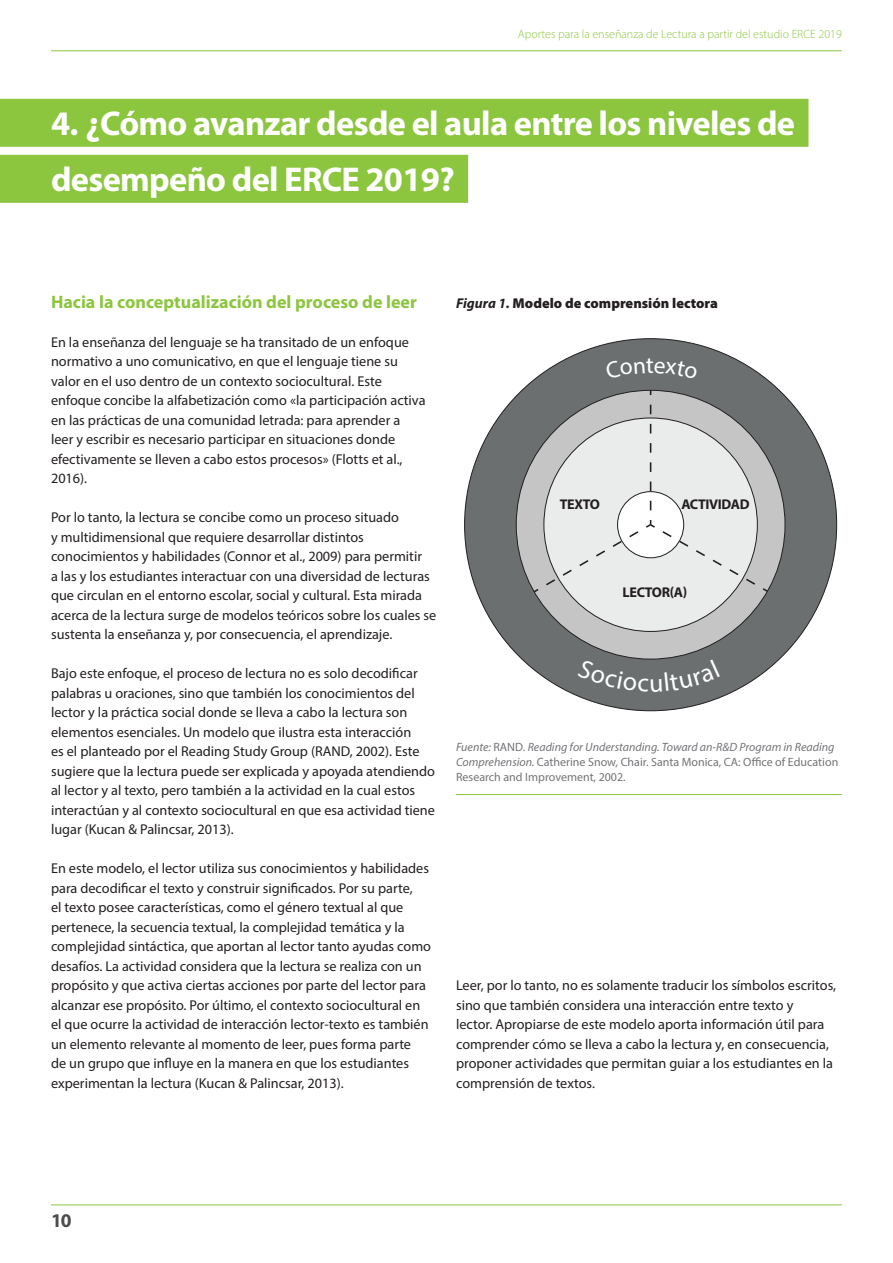
<style>
.page{position:relative;width:893px;height:1263px;background:#fff}
.page>*{position:absolute;margin:0;border:0;box-sizing:border-box;transform-origin:0 0}
.A-_SMALL_TITTLE_GREE{font:700 34.5px "Myriad Pro";letter-spacing:-.02em;color:#fff}
.t1{font:700 19.5px "Myriad Pro";color:#4b4c4d}
.A-_SUBTITTLE{font:700 18px "Myriad Pro";color:#8bc63e}
.A-_BODYTEXT{font:14.25px/19.5px "Myriad Pro";color:#231f20}
.A-_BODYTEXT-2{font:900 14.25px "Myriad Pro";color:#231f20}
.t2{font:700 14.1px "Myriad Pro";letter-spacing:-.025em;color:#231f20}
.A-_NOTA{font:12px/15px "Myriad Pro";color:#737477}
.t3{font:300 12px "Myriad Pro";color:#8bc63e}
.s1{font-weight:700;font-style:italic}
.s2{font-style:italic}
</style>
<div class="page">
<hr style="left:51px;top:50px;width:791px;height:1px;background:#8bc63e">
<hr style="left:51px;top:1204px;width:791px;height:1px;background:#8bc63e">
<div style="left:0;top:99px;width:808px;height:48px;background:#8bc63e"></div>
<div style="left:0;top:155px;width:468px;height:48px;background:#8bc63e"></div>
<hr style="left:456px;top:794px;width:386px;height:1px;background:#8bc63e">
<div style="left:465px;top:339px;width:372px;height:372px;background:#6b6f70;border-radius:50%"></div>
<div style="left:516px;top:390px;width:269px;height:269px;background:#c4c5c4;border-radius:50%"></div>
<div style="left:544px;top:418px;width:213px;height:213px;background:#e9ecea;border-radius:50%"></div>
<svg style="left:532px;top:405px;width:237px;height:189px"></svg>
<svg style="left:640px;top:659px;width:21px;height:1px"></svg>
<p class="t3" style="left:518px;top:26px;width:326px">Aportes para la enseñanza de Lectura a partir del estudio ERCE 2019</p>
<p class="A-_SMALL_TITTLE_GREE" style="left:51px;top:101px;width:745px">4. ¿Cómo avanzar desde el aula entre los niveles de</p>
<p class="A-_SMALL_TITTLE_GREE" style="left:51px;top:157px;width:405px">desempeño del ERCE 2019?</p>
<p class="A-_SUBTITTLE" style="left:51px;top:290px;width:367px">Hacia la conceptualización del proceso de leer</p>
<p class="A-_BODYTEXT" style="left:51px;top:332px;width:376px">En la enseñanza del lenguaje se ha transitado de un enfoque normativo a uno comunicativo, en que el lenguaje tiene su valor en el uso dentro de un contexto sociocultural. Este enfoque concibe la alfabetización como «la participación activa en las prácticas de una comunidad letrada: para aprender a leer y escribir es necesario participar en situaciones donde efectivamente se lleven a cabo estos procesos» (Flotts et al., 2016).</p>
<p class="A-_BODYTEXT" style="left:51px;top:507px;width:387px">Por lo tanto, la lectura se concibe como un proceso situado<br>y multidimensional que requiere desarrollar distintos conocimientos y habilidades (Connor et al., 2009) para permitir<br>a las y los estudiantes interactuar con una diversidad de lecturas que circulan en el entorno escolar, social y cultural. Esta mirada acerca de la lectura surge de modelos teóricos sobre los cuales se sustenta la enseñanza y, por consecuencia, el aprendizaje.</p>
<p class="A-_BODYTEXT" style="left:51px;top:663px;width:386px">Bajo este enfoque, el proceso de lectura no es solo decodificar palabras u oraciones, sino que también los conocimientos del lector y la práctica social donde se lleva a cabo la lectura son elementos esenciales. Un modelo que ilustra esta interacción<br>es el planteado por el Reading Study Group (RAND, 2002). Este sugiere que la lectura puede ser explicada y apoyada atendiendo al lector y al texto, pero también a la actividad en la cual estos interactúan y al contexto sociocultural en que esa actividad tiene lugar (Kucan &amp; Palincsar, 2013).</p>
<p class="A-_BODYTEXT" style="left:51px;top:858px;width:382px">En este modelo, el lector utiliza sus conocimientos y habilidades para decodificar el texto y construir significados. Por su parte,<br>el texto posee características, como el género textual al que pertenece, la secuencia textual, la complejidad temática y la complejidad sintáctica, que aportan al lector tanto ayudas como desafíos. La actividad considera que la lectura se realiza con un propósito y que activa ciertas acciones por parte del lector para alcanzar ese propósito. Por último, el contexto sociocultural en el que ocurre la actividad de interacción lector-texto es también un elemento relevante al momento de leer, pues forma parte<br>de un grupo que influye en la manera en que los estudiantes experimentan la lectura (Kucan &amp; Palincsar, 2013).</p>
<p class="A-_BODYTEXT-2" style="left:456px;top:293px;width:263px"><span class="s1">Figura 1.</span> Modelo de comprensión lectora</p>
<p class="t2" style="left:560px;top:495px;width:42px">TEXTO</p>
<p class="t2" style="left:681px;top:495px;width:70px">ACTIVIDAD</p>
<p class="t2" style="left:623px;top:583px;width:66px">LECTOR(A)</p>
<p class="A-_NOTA" style="left:456px;top:739px;width:384px"><span class="s2">Fuente:</span> RAND. <span class="s2">Reading for Understanding. Toward an-R&amp;D Program in Reading<br>Comprehension.</span> Catherine Snow, Chair. Santa Monica, CA: Office of Education<br>Research and Improvement, 2002.</p>
<p class="A-_BODYTEXT" style="left:456px;top:975px;width:382px">Leer, por lo tanto, no es solamente traducir los símbolos escritos, sino que también considera una interacción entre texto y<br>lector. Apropiarse de este modelo aporta información útil para comprender cómo se lleva a cabo la lectura y, en consecuencia, proponer actividades que permitan guiar a los estudiantes en la comprensión de textos.</p>
<h2 class="t1" style="left:51px;top:1208px;width:22px">10</h2>
</div>
